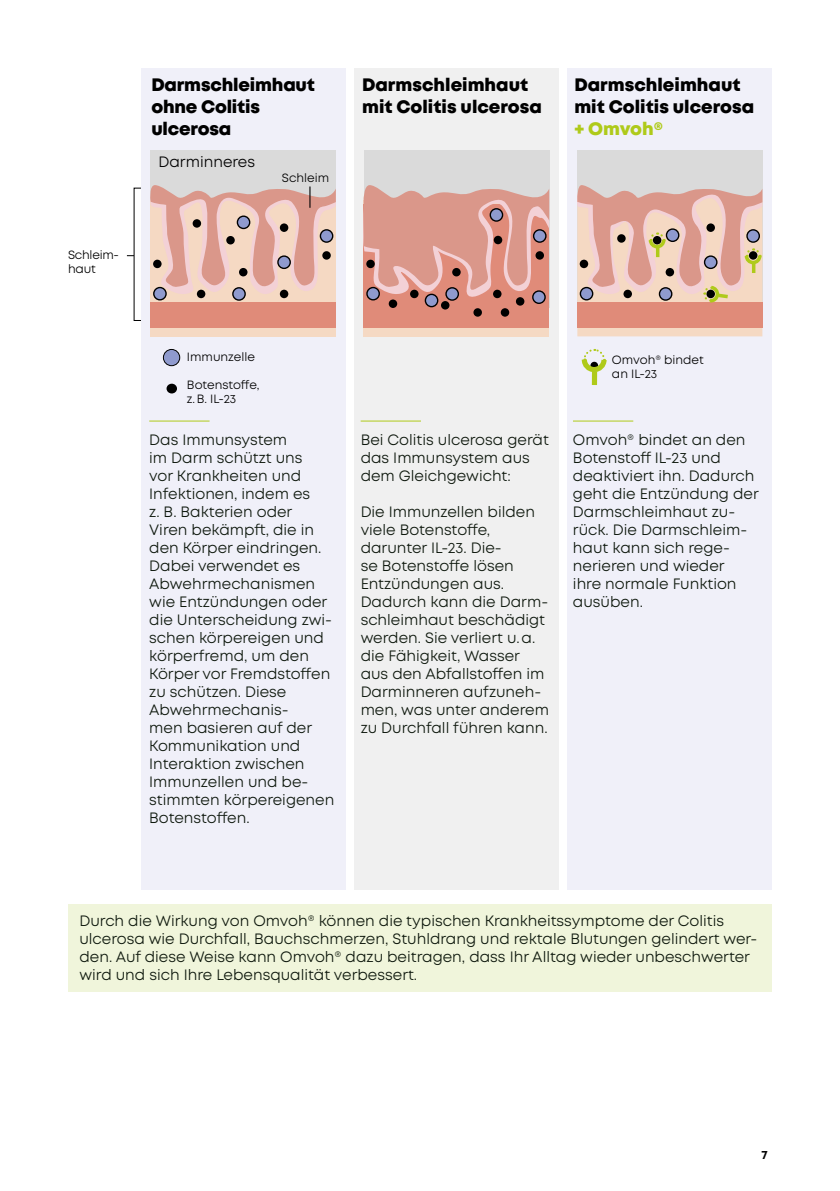
<style>
.page{position:relative;width:840px;height:1191px;background:#fff}
.page>*{position:absolute;margin:0;border:0;box-sizing:border-box;transform-origin:0 0}
.t1{font:800 18px/21.6px "Mont";color:#000}
.t2{font:800 18px "Mont";letter-spacing:-.01em;color:#afca1a}
.Copy_Text_Black_Book_10_13{font:15px/18px "Mont";color:#0e180d}
.t3{font:15px "Mont";color:#000}
.t4{font:12px/14.4px "Mont";color:#000}
.t5{font:12px/14.4px "Mont";letter-spacing:-.02em;color:#000}
.t6{font:700 12px "Mont";color:#000}
</style>
<div class="page">
<div style="left:68px;top:903px;width:703px;height:88px;background:#f0f5db"></div>
<div style="left:354px;top:68px;width:204px;height:821px;background:#f0f0f0"></div>
<div style="left:364px;top:150px;width:185px;height:157px;background:#dadada"></div>
<div style="left:364px;top:200px;width:184px;height:136px;background:#f5d9c3"></div>
<div style="left:364px;top:204px;width:184px;height:124px;background:#e08b79"></div>
<svg style="left:363px;top:185px;width:187px;height:116px"></svg>
<div style="left:410px;top:290px;width:8px;height:8px;background:#000;border-radius:50%"></div>
<div style="left:388px;top:299px;width:9px;height:9px;background:#000;border-radius:50%"></div>
<div style="left:366px;top:260px;width:8px;height:8px;background:#000;border-radius:50%"></div>
<div style="left:441px;top:301px;width:8px;height:8px;background:#000;border-radius:50%"></div>
<div style="left:452px;top:268px;width:8px;height:8px;background:#000;border-radius:50%"></div>
<svg style="left:492px;top:290px;width:9px;height:8px"></svg>
<div style="left:493px;top:236px;width:9px;height:8px;background:#000;border-radius:50%"></div>
<div style="left:535px;top:251px;width:8px;height:9px;background:#000;border-radius:50%"></div>
<svg style="left:533px;top:230px;width:12px;height:12px"></svg>
<div style="left:532px;top:229px;width:14px;height:14px;border:1px solid #000;border-radius:50%"></div>
<svg style="left:425px;top:294px;width:12px;height:13px"></svg>
<div style="left:424px;top:294px;width:14px;height:13px;border:1px solid #000;border-radius:50%"></div>
<svg style="left:367px;top:287px;width:12px;height:13px"></svg>
<div style="left:366px;top:287px;width:14px;height:13px;border:1px solid #000;border-radius:50%"></div>
<svg style="left:490px;top:209px;width:12px;height:12px"></svg>
<div style="left:489px;top:208px;width:14px;height:14px;border:1px solid #000;border-radius:50%"></div>
<svg style="left:446px;top:288px;width:12px;height:12px"></svg>
<div style="left:445px;top:287px;width:14px;height:14px;border:1px solid #000;border-radius:50%"></div>
<svg style="left:515px;top:297px;width:9px;height:9px"></svg>
<svg style="left:532px;top:291px;width:12px;height:12px"></svg>
<div style="left:532px;top:290px;width:13px;height:14px;border:1px solid #000;border-radius:50%"></div>
<div style="left:473px;top:308px;width:8px;height:9px;background:#000;border-radius:50%"></div>
<svg style="left:500px;top:308px;width:9px;height:9px"></svg>
<hr style="left:360px;top:420px;width:61px;height:1px;background:#afca1a">
<div style="left:567px;top:68px;width:204px;height:821px;background:#f0f0f9"></div>
<div style="left:577px;top:150px;width:185px;height:157px;background:#dadada"></div>
<svg style="left:577px;top:185px;width:186px;height:151px;background:#dfb1a2"></svg>
<div style="left:591px;top:371px;width:5px;height:14px;background:#afca1a"></div>
<svg style="left:581px;top:349px;width:26px;height:26px"></svg>
<hr style="left:572px;top:420px;width:61px;height:1px;background:#afca1a">
<div style="left:141px;top:68px;width:204px;height:821px;background:#f0f0f9"></div>
<div style="left:151px;top:150px;width:184px;height:157px;background:#dadada"></div>
<div style="left:151px;top:200px;width:184px;height:136px;background:#f5d9c3"></div>
<div style="left:151px;top:303px;width:184px;height:25px;background:#e08b79"></div>
<div style="left:153px;top:287px;width:14px;height:13px;border:1px solid #000;border-radius:50%"></div>
<div style="left:232px;top:287px;width:14px;height:14px;border:1px solid #000;border-radius:50%"></div>
<svg style="left:150px;top:185px;width:186px;height:113px"></svg>
<hr style="left:149px;top:420px;width:60px;height:1px;background:#afca1a">
<div style="left:166px;top:384px;width:11px;height:9px;background:#000;border-radius:50%"></div>
<div style="left:163px;top:349px;width:17px;height:17px;background:#8f9ace;border-radius:50%"></div>
<div style="left:163px;top:349px;width:17px;height:17px;border:1px solid #000;border-radius:50%"></div>
<p class="t5" style="left:68px;top:247px;width:52px">Schleim&shy;haut</p>
<p class="t1" style="left:151px;top:75px;width:165px">Darmschleimhaut ohne Colitis ulcerosa</p>
<p class="t3" style="left:158px;top:152px;width:98px">Darminneres</p>
<p class="t4" style="left:282px;top:171px;width:49px">Schleim</p>
<p class="t1" style="left:362px;top:75px;width:181px">Darmschleimhaut mit Colitis ulcerosa</p>
<p class="t1" style="left:574px;top:75px;width:181px">Darmschleimhaut mit Colitis ulcerosa</p>
<p class="t2" style="left:574px;top:117px;width:90px">+ Omvoh®</p>
<p class="t4" style="left:187px;top:349px;width:70px">Immunzelle</p>
<p class="t4" style="left:187px;top:377px;width:74px">Botenstoffe, z.B. IL-23</p>
<p class="Copy_Text_Black_Book_10_13" style="left:149px;top:431px;width:186px">Das Immunsystem<br>im Darm schützt uns<br>vor Krankheiten und<br>Infektionen, indem es<br>z. B. Bakterien oder<br>Viren bekämpft, die in den Körper eindringen.<br>Dabei verwendet es<br>Abwehrmechanismen wie Entzündungen oder die Unterscheidung zwi&shy;schen körpereigen und körperfremd, um den<br>Körper vor Fremdstoffen zu schützen. Diese<br>Abwehrmechanis-<br>men basieren auf der<br>Kommunikation und<br>Interaktion zwischen<br>Immunzellen und be&shy;stimmten körpereigenen<br>Botenstoffen.</p>
<p class="Copy_Text_Black_Book_10_13" style="left:360px;top:431px;width:190px">Bei Colitis ulcerosa gerät das Immunsystem aus dem Gleichgewicht:</p>
<p class="Copy_Text_Black_Book_10_13" style="left:360px;top:503px;width:190px">Die Immunzellen bilden viele Botenstoffe, darunter IL-23. Die-<br>se Botenstoffe lösen<br>Entzündungen aus.<br>Dadurch kann die Darm&shy;schleimhaut beschädigt werden. Sie verliert u.a. die Fähigkeit, Wasser aus den Abfallstoffen im<br>Darminneren aufzuneh&shy;men, was unter anderem zu Durchfall führen kann.</p>
<p class="t4" style="left:611px;top:353px;width:93px">Omvoh® bindet an IL-23</p>
<p class="Copy_Text_Black_Book_10_13" style="left:572px;top:431px;width:187px">Omvoh® bindet an den<br>Botenstoff IL-23 und deaktiviert ihn. Dadurch geht die Entzündung der<br>Darmschleimhaut zu&shy;rück. Die Darmschleim&shy;haut kann sich rege&shy;nerieren und wieder<br>ihre normale Funktion ausüben.</p>
<p class="Copy_Text_Black_Book_10_13" style="left:79px;top:912px;width:679px">Durch die Wirkung von Omvoh® können die typischen Krankheitssymptome der Colitis ulcerosa wie Durchfall, Bauchschmerzen, Stuhldrang und rektale Blutungen gelindert wer&shy;den. Auf diese Weise kann Omvoh® dazu beitragen, dass Ihr Alltag wieder unbeschwerter wird und sich Ihre Lebensqualität verbessert.</p>
<p class="t6" style="left:761px;top:1147px;width:8px">7</p>
</div>
